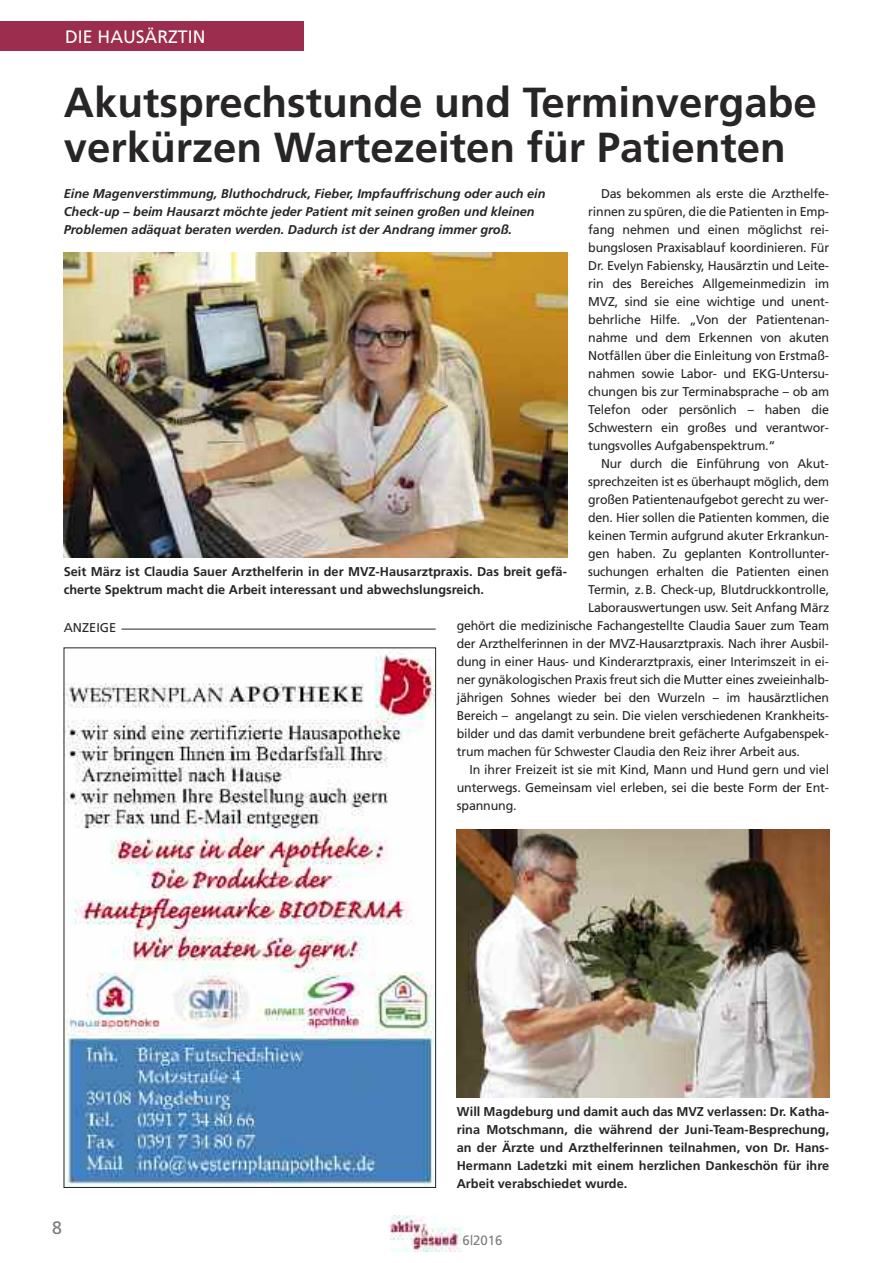
<style>
.page{position:relative;width:893px;height:1263px;background:#fff}
.page>*{position:absolute;margin:0;border:0;box-sizing:border-box;transform-origin:0 0}
.t1{font:700 42px/45px "Frutiger";color:#272526}
.t2{font:18px "Frutiger";color:#fff}
.t3{font:18px "Frutiger";color:#7d7c7d}
.t4{font:13.5px "Frutiger";color:#7d7c7d}
.t5{font:12.75px/18px "Frutiger";letter-spacing:-.015em;color:#272526;text-align:justify}
.t6{font:700 12.75px/18px "Frutiger";color:#272526}
.t7{font:italic 700 12.75px/18px "Frutiger";color:#272526}
</style>
<div class="page">
<img style="left:66px;top:652px;width:368px;height:534px">
<hr style="left:121px;top:629px;width:315px;height:1px;background:#272526">
<div style="left:0;top:21px;width:304px;height:30px;background:#9c2d4e"></div>
<img style="left:390px;top:1216px;width:72px;height:36px">
<img style="left:64px;top:252px;width:503px;height:306px">
<img style="left:457px;top:829px;width:372px;height:269px">
<h2 class="t2" style="left:65px;top:29px;width:142px">DIE HAUSÄRZTIN</h2>
<h1 class="t1" style="left:64px;top:83px;width:755px">Akutsprechstunde und Terminvergabe verkürzen Wartezeiten für Patienten</h1>
<p class="t5" style="left:588px;top:186px;width:242px;text-indent:13px">Das bekommen als erste die Arzthelfe&shy;rinnen zu spüren, die die Patienten in Emp&shy;fang nehmen und einen möglichst rei&shy;bungslosen Praxisablauf koordinieren. Für Dr. Evelyn Fabiensky, Hausärztin und Leite&shy;rin des Bereiches Allgemeinmedizin im MVZ, sind sie eine wichtige und unent&shy;behrliche Hilfe. „Von der Patientenan&shy;nahme und dem Erkennen von akuten Notfällen über die Einleitung von Erstmaß&shy;nahmen sowie Labor- und EKG-Untersu&shy;chungen bis zur Terminabsprache – ob am Telefon oder persönlich – haben die Schwestern ein großes und verantwor&shy;tungsvolles Aufgabenspektrum.“</p>
<p class="t5" style="left:601px;top:456px;width:229px">Nur durch die Einführung von Akut-</p>
<p class="t5" style="left:588px;top:474px;width:242px">sprechzeiten ist es überhaupt möglich, dem</p>
<p class="t5" style="left:588px;top:492px;width:242px">großen Patientenaufgebot gerecht zu wer-</p>
<p class="t5" style="left:588px;top:510px;width:242px">den. Hier sollen die Patienten kommen, die</p>
<p class="t5" style="left:588px;top:528px;width:242px">keinen Termin aufgrund akuter Erkrankun-</p>
<p class="t5" style="left:588px;top:546px;width:242px">gen haben. Zu geplanten Kontrollunter-</p>
<p class="t5" style="left:588px;top:564px;width:242px">suchungen erhalten die Patienten einen</p>
<p class="t5" style="left:588px;top:582px;width:242px">Termin, z.B. Check-up, Blutdruckkontrolle,</p>
<p class="t5" style="left:588px;top:600px;width:242px">Laborauswertungen usw. Seit Anfang März</p>
<p class="t5" style="left:457px;top:618px;width:374px">gehört die medizinische Fachangestellte Claudia Sauer zum Team</p>
<p class="t5" style="left:457px;top:636px;width:374px">der Arzthelferinnen in der MVZ-Hausarztpraxis. Nach ihrer Ausbil-</p>
<p class="t5" style="left:457px;top:654px;width:374px">dung in einer Haus- und Kinderarztpraxis, einer Interimszeit in ei-</p>
<p class="t5" style="left:457px;top:672px;width:374px">ner gynäkologischen Praxis freut sich die Mutter eines zweieinhalb-</p>
<p class="t5" style="left:457px;top:690px;width:374px">jährigen Sohnes wieder bei den Wurzeln – im hausärztlichen</p>
<p class="t5" style="left:457px;top:708px;width:374px">Bereich – angelangt zu sein. Die vielen verschiedenen Krankheits-</p>
<p class="t5" style="left:457px;top:726px;width:374px">bilder und das damit verbundene breit gefächerte Aufgabenspek-</p>
<p class="t5" style="left:457px;top:744px;width:345px">trum machen für Schwester Claudia den Reiz ihrer Arbeit aus.</p>
<p class="t5" style="left:470px;top:762px;width:361px">In ihrer Freizeit ist sie mit Kind, Mann und Hund gern und viel</p>
<p class="t5" style="left:457px;top:780px;width:374px">unterwegs. Gemeinsam viel erleben, sei die beste Form der Ent-</p>
<p class="t5" style="left:457px;top:798px;width:61px">spannung.</p>
<p class="t7" style="left:64px;top:186px;width:483px">Eine Magenverstimmung, Bluthochdruck, Fieber, Impfauffrischung oder auch ein<br>Check-up – beim Hausarzt möchte jeder Patient mit seinen großen und kleinen<br>Problemen adäquat beraten werden. Dadurch ist der Andrang immer groß.</p>
<p class="t6" style="left:64px;top:564px;width:505px">Seit März ist Claudia Sauer Arzthelferin in der MVZ-Hausarztpraxis. Das breit gefä&shy;cherte Spektrum macht die Arbeit interessant und abwechslungsreich.</p>
<p class="t5" style="left:64px;top:619px;width:54px">ANZEIGE</p>
<h2 class="t3" style="left:52px;top:1220px;width:11px">8</h2>
<p class="t6" style="left:457px;top:1104px;width:374px;text-align:justify">Will Magdeburg und damit auch das MVZ verlassen: Dr. Katha&shy;rina Motschmann, die während der Juni-Team-Besprechung, an der Ärzte und Arzthelferinnen teilnahmen, von Dr. Hans-Hermann Ladetzki mit einem herzlichen Dankeschön für ihre Arbeit verabschiedet wurde.</p>
<p class="t4" style="left:463px;top:1235px;width:41px">6|2016</p>
</div>
